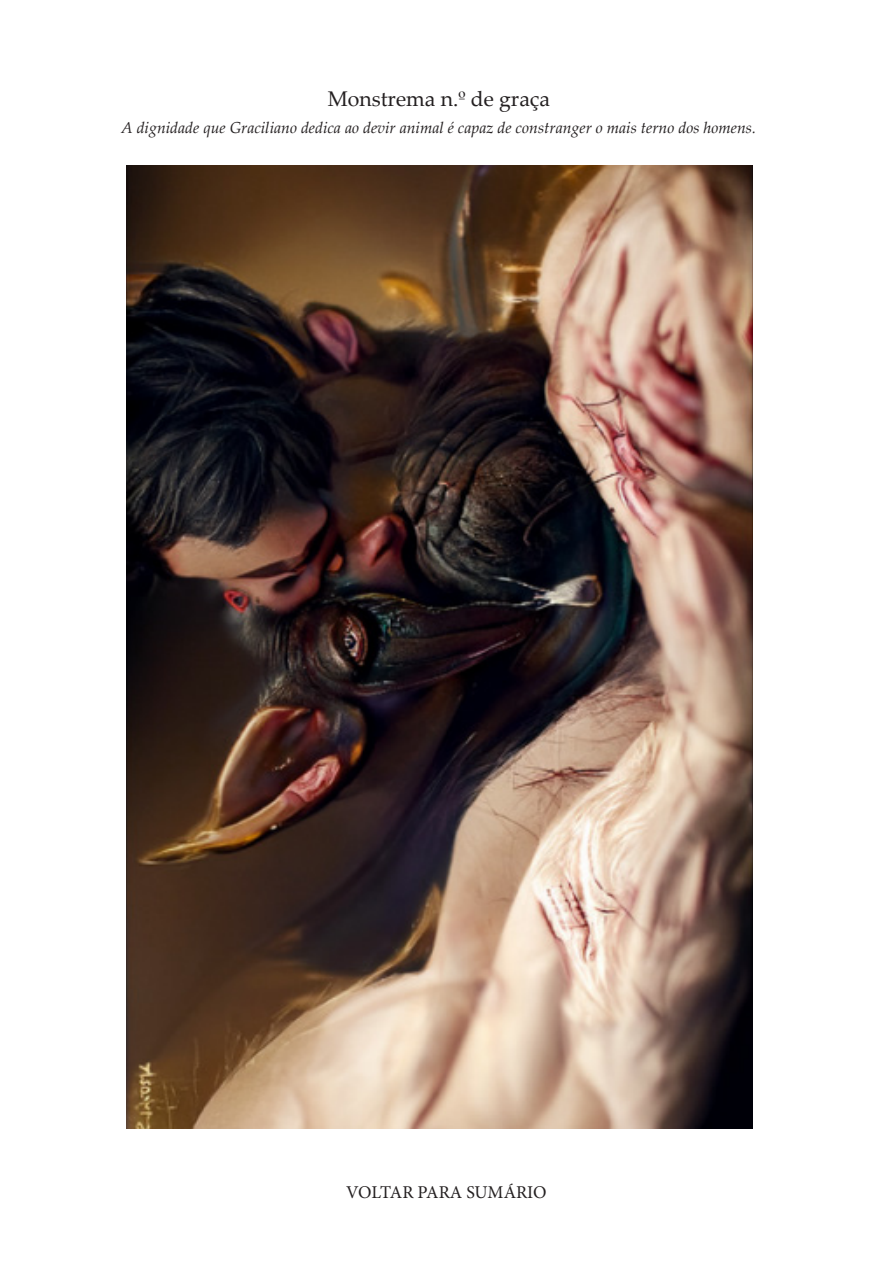
<style>
.page{position:relative;width:893px;height:1263px;background:#fff}
.page>*{position:absolute;margin:0;border:0;box-sizing:border-box;transform-origin:0 0}
.t1{font:21.15px "Palatino Linotype";color:#231f20}
.t2{font:18px "Minion Pro";letter-spacing:-.01em;color:#231f20}
.t3{font:italic 15.9px "Palatino Linotype";color:#231f20}
</style>
<div class="page">
<img style="left:126px;top:165px;width:626px;height:964px">
<p class="t1" style="left:328px;top:84px;width:224px">Monstrema n.º de graça</p>
<p class="t3" style="left:121px;top:117px;width:636px">A dignidade que Graciliano dedica ao devir animal é capaz de constranger o mais terno dos homens.</p>
<p class="t2" style="left:346px;top:1180px;width:202px">VOLTAR PARA SUMÁRIO</p>
</div>
